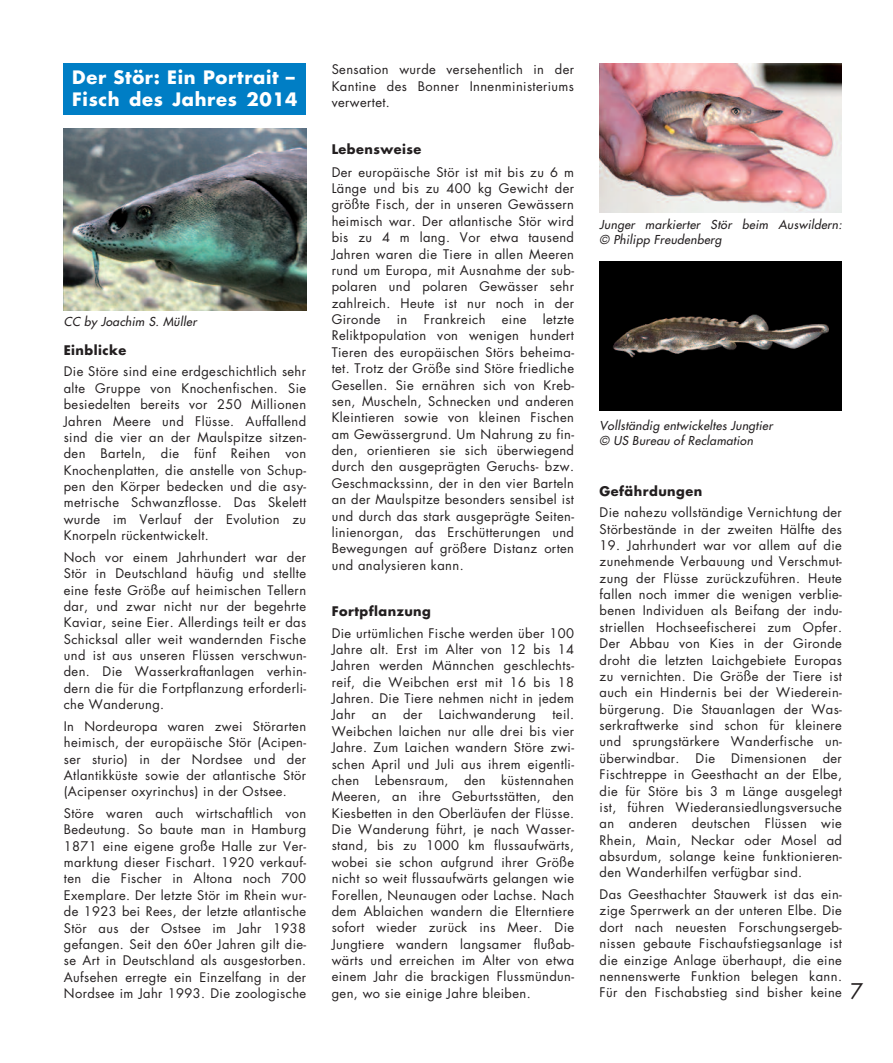
<style>
.page{position:relative;width:893px;height:1063px;background:#fff}
.page>*{position:absolute;margin:0;border:0;box-sizing:border-box;transform-origin:0 0}
.t1{font:21px "Futura";color:#231f20}
.t2{font:700 18px/21.8px "Futura";letter-spacing:.035em;color:#fff}
.t3{font:12.9px/16.4px "Futura";letter-spacing:.03em;color:#231f20;text-align:justify}
.t4{font:700 12.9px "Futura";letter-spacing:.035em;color:#231f20}
.t5{font:italic 12px/15px "Futura";letter-spacing:.03em;color:#231f20}
</style>
<div class="page">
<div style="left:64px;top:64px;width:242px;height:51px;background:#007ec5"></div>
<img style="left:64px;top:129px;width:242px;height:181px">
<img style="left:600px;top:64px;width:242px;height:149px">
<img style="left:600px;top:261px;width:242px;height:149px">
<h2 class="t2" style="left:72px;top:68px;width:227px">Der Stör: Ein Portrait –<br>Fisch des Jahres 2014</h2>
<p class="t5" style="left:64px;top:314px;width:134px">CC by Joachim S. Müller</p>
<p class="t4" style="left:64px;top:344px;width:64px">Einblicke</p>
<p class="t3" style="left:64px;top:365px;width:244px">Die Störe sind eine erdgeschichtlich sehr alte Gruppe von Knochenfischen. Sie besiedelten bereits vor 250 Millionen Jahren Meere und Flüsse. Auffallend sind die vier an der Maulspitze sitzen&shy;den Barteln, die fünf Reihen von Knochenplatten, die anstelle von Schup&shy;pen den Körper bedecken und die asy&shy;metrische Schwanzflosse. Das Skelett wurde im Verlauf der Evolution zu Knorpeln rückentwickelt.</p>
<p class="t3" style="left:64px;top:550px;width:244px">Noch vor einem Jahrhundert war der Stör in Deutschland häufig und stellte eine feste Größe auf heimischen Tellern dar, und zwar nicht nur der begehrte Kaviar, seine Eier. Allerdings teilt er das Schicksal aller weit wandernden Fische und ist aus unseren Flüssen verschwun&shy;den. Die Wasserkraftanlagen verhin&shy;dern die für die Fortpflanzung erforderli&shy;che Wanderung.</p>
<p class="t3" style="left:64px;top:719px;width:244px">In Nordeuropa waren zwei Störarten heimisch, der europäische Stör (Acipen&shy;ser sturio) in der Nordsee und der Atlantikküste sowie der atlantische Stör (Acipenser oxyrinchus) in der Ostsee.</p>
<p class="t3" style="left:64px;top:806px;width:244px">Störe waren auch wirtschaftlich von Bedeutung. So baute man in Hamburg 1871 eine eigene große Halle zur Ver&shy;marktung dieser Fischart. 1920 verkauf&shy;ten die Fischer in Altona noch 700<br>Exemplare. Der letzte Stör im Rhein wur&shy;de 1923 bei Rees, der letzte atlantische Stör aus der Ostsee im Jahr 1938 gefangen. Seit den 60er Jahren gilt die&shy;se Art in Deutschland als ausgestorben.<br>Aufsehen erregte ein Einzelfang in der Nordsee im Jahr 1993. Die zoologische</p>
<p class="t3" style="left:332px;top:63px;width:244px">Sensation wurde versehentlich in der Kantine des Bonner Innenministeriums verwertet.</p>
<p class="t4" style="left:332px;top:143px;width:91px">Lebensweise</p>
<p class="t3" style="left:332px;top:165px;width:244px">Der europäische Stör ist mit bis zu 6 m Länge und bis zu 400 kg Gewicht der größte Fisch, der in unseren Gewässern heimisch war. Der atlantische Stör wird bis zu 4 m lang. Vor etwa tausend Jahren waren die Tiere in allen Meeren rund um Europa, mit Ausnahme der sub&shy;polaren und polaren Gewässer sehr zahlreich. Heute ist nur noch in der Gironde</p>
<p class="t3" style="left:332px;top:312px;width:244px;text-indent:211px">letzte Reliktpopulation von wenigen hundert Tieren des europäischen Störs beheima&shy;tet. Trotz der Größe sind Störe friedliche Gesellen. Sie ernähren sich von Kreb&shy;sen, Muscheln, Schnecken und anderen Kleintieren sowie von kleinen Fischen am Gewässergrund. Um Nahrung zu fin&shy;den, orientieren sie sich überwiegend durch den ausgeprägten Geruchs- bzw.<br>Geschmackssinn, der in den vier Barteln an der Maulspitze besonders sensibel ist und durch das stark ausgeprägte Seiten&shy;linienorgan, das Erschütterungen und Bewegungen auf größere Distanz orten und analysieren kann.</p>
<p class="t4" style="left:332px;top:605px;width:101px">Fortpflanzung</p>
<p class="t3" style="left:332px;top:626px;width:244px">Die urtümlichen Fische werden über 100<br>Jahre alt. Erst im Alter von 12 bis 14<br>Jahren werden Männchen geschlechts&shy;reif, die Weibchen erst mit 16 bis 18<br>Jahren. Die Tiere nehmen nicht in jedem Jahr</p>
<p class="t3" style="left:397px;top:312px;width:12px">in</p>
<p class="t3" style="left:424px;top:312px;width:63px">Frankreich</p>
<p class="t3" style="left:502px;top:312px;width:26px">eine</p>
<p class="t3" style="left:332px;top:708px;width:244px;text-indent:221px">teil.<br>Weibchen laichen nur alle drei bis vier Jahre. Zum Laichen wandern Störe zwi&shy;schen April und Juli aus ihrem eigentli&shy;chen Lebensraum, den küstennahen Meeren, an ihre Geburtsstätten, den Kiesbetten in den Oberläufen der Flüsse.<br>Die Wanderung führt, je nach Wasser&shy;stand, bis zu 1000 km flussaufwärts, wobei sie schon aufgrund ihrer Größe nicht so weit flussaufwärts gelangen wie Forellen, Neunaugen oder Lachse. Nach dem Ablaichen wandern die Elterntiere sofort wieder zurück ins Meer. Die Jungtiere wandern langsamer flußab&shy;wärts und erreichen im Alter von etwa einem Jahr die brackigen Flussmündun&shy;gen, wo sie einige Jahre bleiben.</p>
<p class="t3" style="left:372px;top:708px;width:16px">an</p>
<p class="t3" style="left:403px;top:708px;width:21px">der</p>
<p class="t3" style="left:439px;top:708px;width:99px">Laichwanderung</p>
<p class="t5" style="left:600px;top:218px;width:244px">Junger markierter Stör beim Auswildern: © Philipp Freudenberg</p>
<p class="t5" style="left:600px;top:419px;width:175px">Vollständig entwickeltes Jungtier © US Bureau of Reclamation</p>
<p class="t4" style="left:600px;top:485px;width:104px">Gefährdungen</p>
<p class="t3" style="left:600px;top:505px;width:244px">Die nahezu vollständige Vernichtung der<br>Störbestände in der zweiten Hälfte des</p>
<p class="t3" style="left:600px;top:538px;width:244px">19. Jahrhundert war vor allem auf die zunehmende Verbauung und Verschmut&shy;zung der Flüsse zurückzuführen. Heute fallen noch immer die wenigen verblie&shy;benen Individuen als Beifang der indu&shy;striellen Hochseefischerei zum Opfer.<br>Der Abbau von Kies in der Gironde droht die letzten Laichgebiete Europas zu vernichten. Die Größe der Tiere ist auch ein Hindernis bei der Wiederein&shy;bürgerung. Die Stauanlagen der Was&shy;serkraftwerke sind schon für kleinere und sprungstärkere Wanderfische un&shy;überwindbar. Die Dimensionen der Fischtreppe in Geesthacht an der Elbe, die für Störe bis 3 m Länge ausgelegt ist, führen Wiederansiedlungsversuche an anderen deutschen Flüssen wie Rhein, Main, Neckar oder Mosel ad absurdum, solange keine funktionieren&shy;den Wanderhilfen verfügbar sind.</p>
<p class="t3" style="left:600px;top:887px;width:244px">Das Geesthachter Stauwerk ist das ein&shy;zige Sperrwerk an der unteren Elbe. Die dort nach neuesten Forschungsergeb&shy;nissen gebaute Fischaufstiegsanlage ist die einzige Anlage überhaupt, die eine nennenswerte Funktion belegen kann.<br>Für den Fischabstieg sind bisher keine</p>
<h1 class="t1" style="left:850px;top:981px;width:14px">7</h1>
</div>
